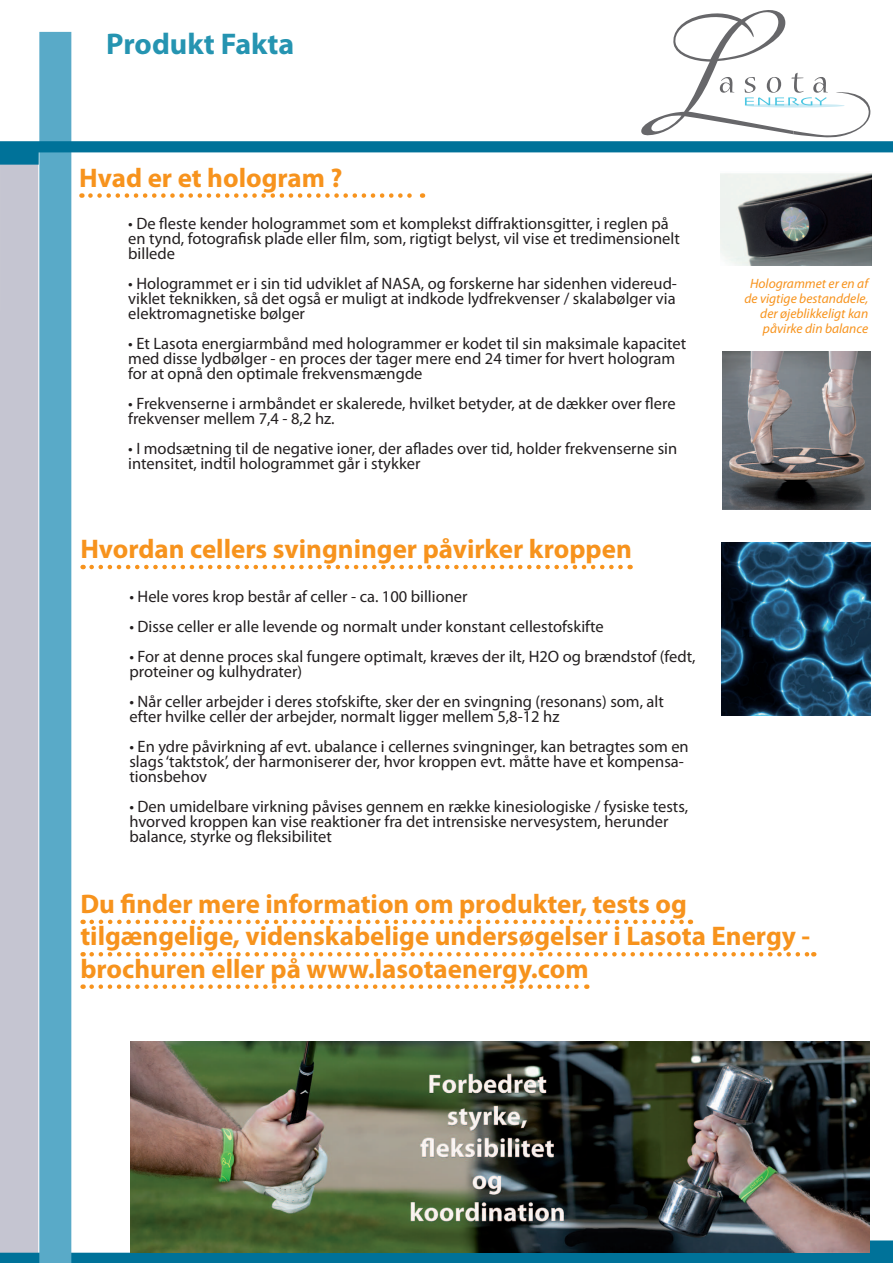
<style>
.page{position:relative;width:893px;height:1263px;background:#fff}
.page>*{position:absolute;margin:0;border:0;box-sizing:border-box;transform-origin:0 0}
.t1{font:700 30px "Myriad Pro";color:#2594b1}
.t2{font:700 27px/32.4px "Myriad Pro";color:#f7931d}
.t3{font:16.5px/15px "Myriad Pro";color:#231f20}
.t4{font:italic 13.5px/15px "Myriad Pro";color:#f7931d;text-align:right}
</style>
<div class="page">
<div style="left:0;top:151px;width:38px;height:1112px;background:#c5c5d1"></div>
<svg style="left:0;top:1240px;width:893px;height:23px;background:#1c80a3"></svg>
<div style="left:39px;top:32px;width:32px;height:1231px;background:#59aac8"></div>
<svg style="left:0;top:10px;width:893px;height:155px"></svg>
<svg style="left:90px;top:193px;width:333px;height:5px"></svg>
<img style="left:722px;top:351px;width:149px;height:158px">
<img style="left:721px;top:173px;width:150px;height:92px">
<svg style="left:92px;top:565px;width:539px;height:4px"></svg>
<img style="left:722px;top:543px;width:149px;height:173px">
<svg style="left:92px;top:920px;width:599px;height:4px"></svg>
<svg style="left:92px;top:952px;width:722px;height:4px"></svg>
<svg style="left:92px;top:984px;width:495px;height:5px"></svg>
<img style="left:131px;top:1041px;width:738px;height:212px">
<h1 class="t1" style="left:106px;top:24px;width:190px">Produkt Fakta</h1>
<h2 class="t2" style="left:79px;top:160px;width:265px">Hvad er et hologram ?</h2>
<p class="t3" style="left:128px;top:216px;width:553px">• De fleste kender hologrammet som et komplekst diffraktionsgitter, i reglen på en tynd, fotografisk plade eller film, som, rigtigt belyst, vil vise et tredimensionelt billede</p>
<p class="t3" style="left:128px;top:275px;width:550px;text-align:justify">• Hologrammet er i sin tid udviklet af NASA, og forskerne har sidenhen videreud&shy;viklet teknikken, så det også er muligt at indkode lydfrekvenser / skalabølger via elektromagnetiske bølger</p>
<p class="t3" style="left:128px;top:335px;width:560px">• Et Lasota energiarmbånd med hologrammer er kodet til sin maksimale kapacitet med disse lydbølger - en proces der tager mere end 24 timer for hvert hologram for at opnå den optimale frekvensmængde</p>
<p class="t3" style="left:128px;top:395px;width:549px">• Frekvenserne i armbåndet er skalerede, hvilket betyder, at de dækker over flere frekvenser mellem 7,4 - 8,2 hz.</p>
<p class="t3" style="left:128px;top:440px;width:550px">• I modsætning til de negative ioner, der aflades over tid, holder frekvenserne sin intensitet, indtil hologrammet går i stykker</p>
<h2 class="t2" style="left:80px;top:532px;width:553px">Hvordan cellers svingninger påvirker kroppen</h2>
<p class="t3" style="left:129px;top:588px;width:340px">• Hele vores krop består af celler - ca. 100 billioner</p>
<p class="t3" style="left:129px;top:618px;width:476px">• Disse celler er alle levende og normalt under konstant cellestofskifte</p>
<p class="t3" style="left:129px;top:648px;width:568px">• For at denne proces skal fungere optimalt, kræves der ilt, H2O og brændstof (fedt, proteiner og kulhydrater)</p>
<p class="t3" style="left:129px;top:693px;width:536px">• Når celler arbejder i deres stofskifte, sker der en svingning (resonans) som, alt efter hvilke celler der arbejder, normalt ligger mellem 5,8-12 hz</p>
<p class="t3" style="left:129px;top:738px;width:561px">• En ydre påvirkning af evt. ubalance i cellernes svingninger, kan betragtes som en slags ‘taktstok’, der harmoniserer der, hvor kroppen evt. måtte have et kompensa&shy;tionsbehov</p>
<p class="t3" style="left:129px;top:798px;width:560px">• Den umidelbare virkning påvises gennem en række kinesiologiske / fysiske tests, hvorved kroppen kan vise reaktioner fra det intrensiske nervesystem, herunder balance, styrke og fleksibilitet</p>
<p class="t4" style="left:744px;top:276px;width:125px">Hologrammet er en af de vigtige bestanddele, der øjeblikkeligt kan påvirke din balance</p>
<h2 class="t2" style="left:80px;top:887px;width:731px">Du finder mere information om produkter, tests og tilgængelige, videnskabelige undersøgelser i Lasota Energy - brochuren eller på www.lasotaenergy.com</h2>
</div>
